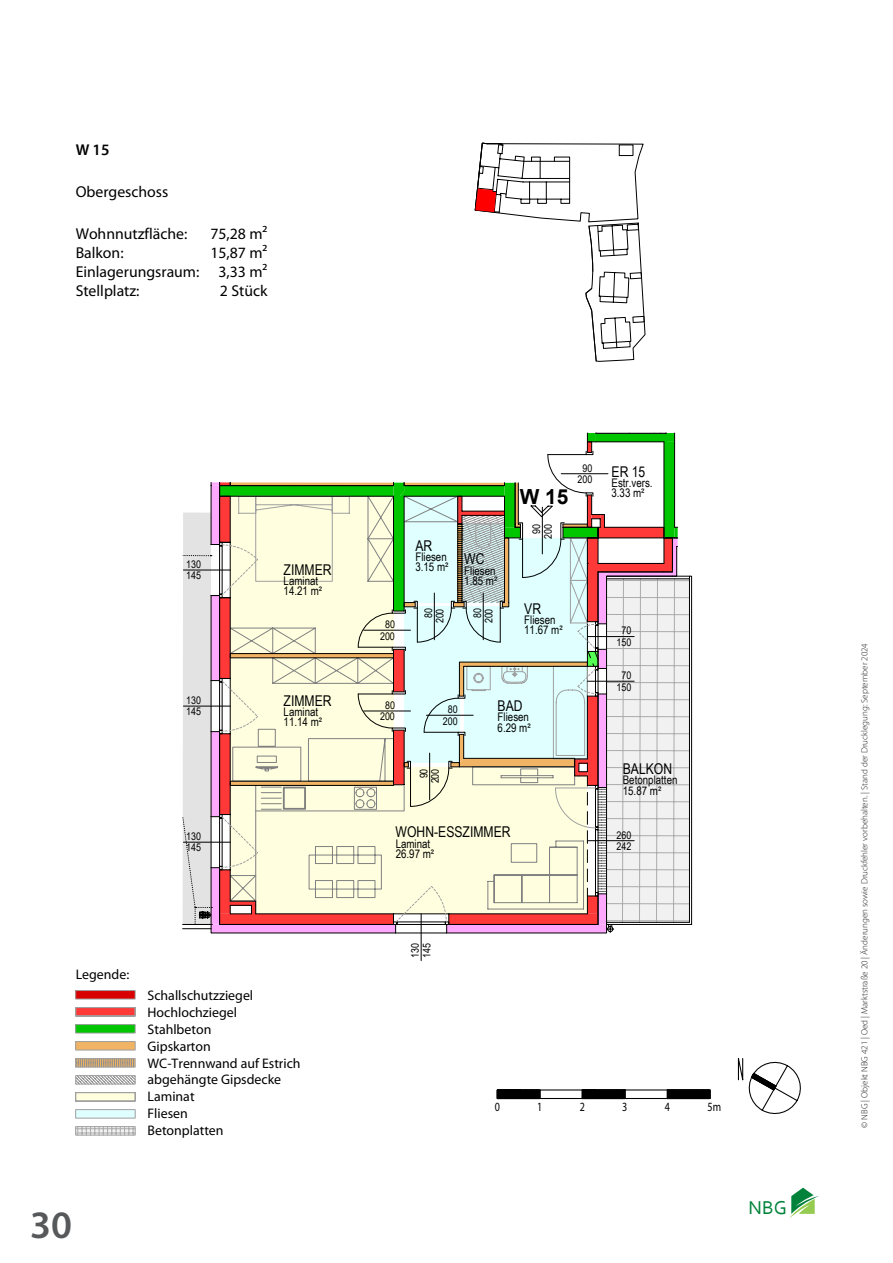
<style>
.page{position:relative;width:893px;height:1263px;background:#fff}
.page>*{position:absolute;margin:0;border:0;box-sizing:border-box;transform-origin:0 0}
.t1{font:600 39px "Myriad Pro";color:#57585a}
.t2{font:700 20.85px "Arial";color:#000}
.t3{font:19.5px "Corbel";color:#00823a}
.t4{font:15.75px/19px "Myriad Pro";color:#000}
.t5{font:600 15.75px "Myriad Pro";color:#000}
.t6{font:14.85px "Arial Narrow";color:#000}
.t7{font:13.8px/16.8px "Myriad Pro";color:#000}
.t8{font:12.6px "Myriad Pro";color:#000;scale:.8 1}
.t9{font:11.85px "Arial Narrow";color:#000}
.t10{font:10.65px/11.6px "Arial";color:#000;text-align:center;scale:.83 1}
.t11{font:300 9px "Myriad Pro";color:#231f20}
</style>
<div class="page">
<svg style="left:789px;top:1188px;width:30px;height:30px"></svg>
<svg style="left:75px;top:990px;width:61px;height:26px"></svg>
<svg style="left:75px;top:1024px;width:61px;height:112px"></svg>
<svg style="left:497px;top:1090px;width:43px;height:8px"></svg>
<svg style="left:582px;top:1090px;width:43px;height:8px"></svg>
<svg style="left:667px;top:1090px;width:43px;height:8px"></svg>
<hr style="left:497px;top:1089px;width:85px;height:1px;background:#000">
<hr style="left:582px;top:1089px;width:43px;height:1px;background:#000">
<hr style="left:497px;top:1098px;width:128px;height:1px;background:#000">
<hr style="left:625px;top:1089px;width:85px;height:1px;background:#000">
<hr style="left:625px;top:1098px;width:85px;height:1px;background:#000">
<svg style="left:737px;top:1058px;width:64px;height:56px"></svg>
<hr style="left:396px;top:933px;width:51px;height:1px;background:#000">
<hr style="left:421px;top:914px;width:1px;height:46px;background:#000">
<svg style="left:183px;top:432px;width:493px;height:501px"></svg>
<svg style="left:211px;top:482px;width:481px;height:443px"></svg>
<svg style="left:211px;top:523px;width:466px;height:410px"></svg>
<svg style="left:475px;top:143px;width:171px;height:219px"></svg>
<h3 class="t5" style="left:76px;top:141px;width:35px">W 15</h3>
<h3 class="t4" style="left:76px;top:182px;width:94px">Obergeschoss</h3>
<h3 class="t4" style="left:76px;top:224px;width:125px">Wohnnutzfläche:<br>Balkon:<br>Einlagerungsraum:<br>Stellplatz:</h3>
<h3 class="t4" style="left:210px;top:224px;width:59px;text-align:right">75,28 m²<br>15,87 m²<br>3,33 m²<br>2 Stück</h3>
<p class="t10" style="left:186px;top:558px;width:19px;text-align:left">130<br>145</p>
<p class="t10" style="left:186px;top:694px;width:19px;text-align:left">130<br>145</p>
<h2 class="t2" style="left:520px;top:482px;width:50px">W 15</h2>
<p class="t10" style="left:578px;top:462px;width:19px">90<br>200</p>
<p class="t6" style="left:612px;top:460px;width:35px">ER 15</p>
<p class="t9" style="left:611px;top:474px;width:43px">Estr.vers.</p>
<p class="t9" style="left:611px;top:484px;width:35px">3.33 m²</p>
<p class="t6" style="left:284px;top:559px;width:50px">ZIMMER</p>
<p class="t9" style="left:284px;top:572px;width:36px">Laminat</p>
<p class="t9" style="left:284px;top:582px;width:40px">14.21 m²</p>
<p class="t6" style="left:415px;top:535px;width:18px">AR</p>
<p class="t9" style="left:415px;top:548px;width:33px">Fliesen</p>
<p class="t9" style="left:415px;top:558px;width:35px">3.15 m²</p>
<p class="t6" style="left:464px;top:548px;width:22px">WC</p>
<p class="t9" style="left:464px;top:562px;width:33px">Fliesen</p>
<p class="t9" style="left:464px;top:572px;width:35px">1.85 m²</p>
<p class="t10" style="left:531px;top:538px;width:19px;rotate:-90deg">90<br>200</p>
<p class="t10" style="left:380px;top:618px;width:19px">80<br>200</p>
<p class="t10" style="left:423px;top:623px;width:19px;rotate:-90deg">80<br>200</p>
<p class="t10" style="left:471px;top:623px;width:19px;rotate:-90deg">80<br>200</p>
<p class="t6" style="left:524px;top:598px;width:18px">VR</p>
<p class="t9" style="left:524px;top:611px;width:33px">Fliesen</p>
<p class="t9" style="left:524px;top:622px;width:40px">11.67 m²</p>
<p class="t10" style="left:616px;top:625px;width:19px">70<br>150</p>
<p class="t10" style="left:616px;top:669px;width:19px">70<br>150</p>
<p class="t6" style="left:284px;top:689px;width:50px">ZIMMER</p>
<p class="t9" style="left:284px;top:703px;width:36px">Laminat</p>
<p class="t9" style="left:284px;top:713px;width:40px">11.14 m²</p>
<p class="t10" style="left:380px;top:699px;width:19px">80<br>200</p>
<p class="t10" style="left:443px;top:703px;width:19px">80<br>200</p>
<p class="t6" style="left:498px;top:695px;width:27px">BAD</p>
<p class="t9" style="left:498px;top:708px;width:33px">Fliesen</p>
<p class="t9" style="left:498px;top:719px;width:35px">6.29 m²</p>
<p class="t10" style="left:418px;top:783px;width:19px;rotate:-90deg">90<br>200</p>
<p class="t6" style="left:623px;top:758px;width:51px">BALKON</p>
<p class="t9" style="left:623px;top:772px;width:56px">Betonplatten</p>
<p class="t9" style="left:623px;top:782px;width:40px">15.87 m²</p>
<p class="t6" style="left:396px;top:821px;width:117px">WOHN-ESSZIMMER</p>
<p class="t10" style="left:186px;top:830px;width:19px;text-align:left">130<br>145</p>
<p class="t10" style="left:616px;top:829px;width:19px;text-align:left">260<br>242</p>
<p class="t9" style="left:396px;top:835px;width:36px">Laminat</p>
<p class="t9" style="left:396px;top:845px;width:40px">26.97 m²</p>
<p class="t7" style="left:76px;top:966px;width:55px">Legende:</p>
<p class="t7" style="left:148px;top:987px;width:155px">Schallschutzziegel<br>Hochlochziegel<br>Stahlbeton<br>Gipskarton<br>WC-Trennwand auf Estrich abgehängte Gipsdecke<br>Laminat<br>Fliesen<br>Betonplatten</p>
<h1 class="t1" style="left:30px;top:1203px;width:43px">30</h1>
<p class="t10" style="left:409px;top:958px;width:19px;text-align:left;rotate:-90deg">130<br>145</p>
<p class="t8" style="left:495px;top:1099px;width:8px">0</p>
<p class="t8" style="left:537px;top:1099px;width:8px">1</p>
<p class="t8" style="left:580px;top:1099px;width:8px">2</p>
<p class="t8" style="left:622px;top:1099px;width:8px">3</p>
<p class="t8" style="left:665px;top:1099px;width:8px">4</p>
<p class="t8" style="left:707px;top:1099px;width:18px">5m</p>
<h3 class="t3" style="left:749px;top:1195px;width:40px">NBG</h3>
<p class="t11" style="left:859px;top:1127px;width:486px;rotate:-90deg">© NBG | Objekt NBG 421 | Oed | Marktstraße 20 | Änderungen sowie Druckfehler vorbehalten. | Stand der Drucklegung: September 2024</p>
</div>
